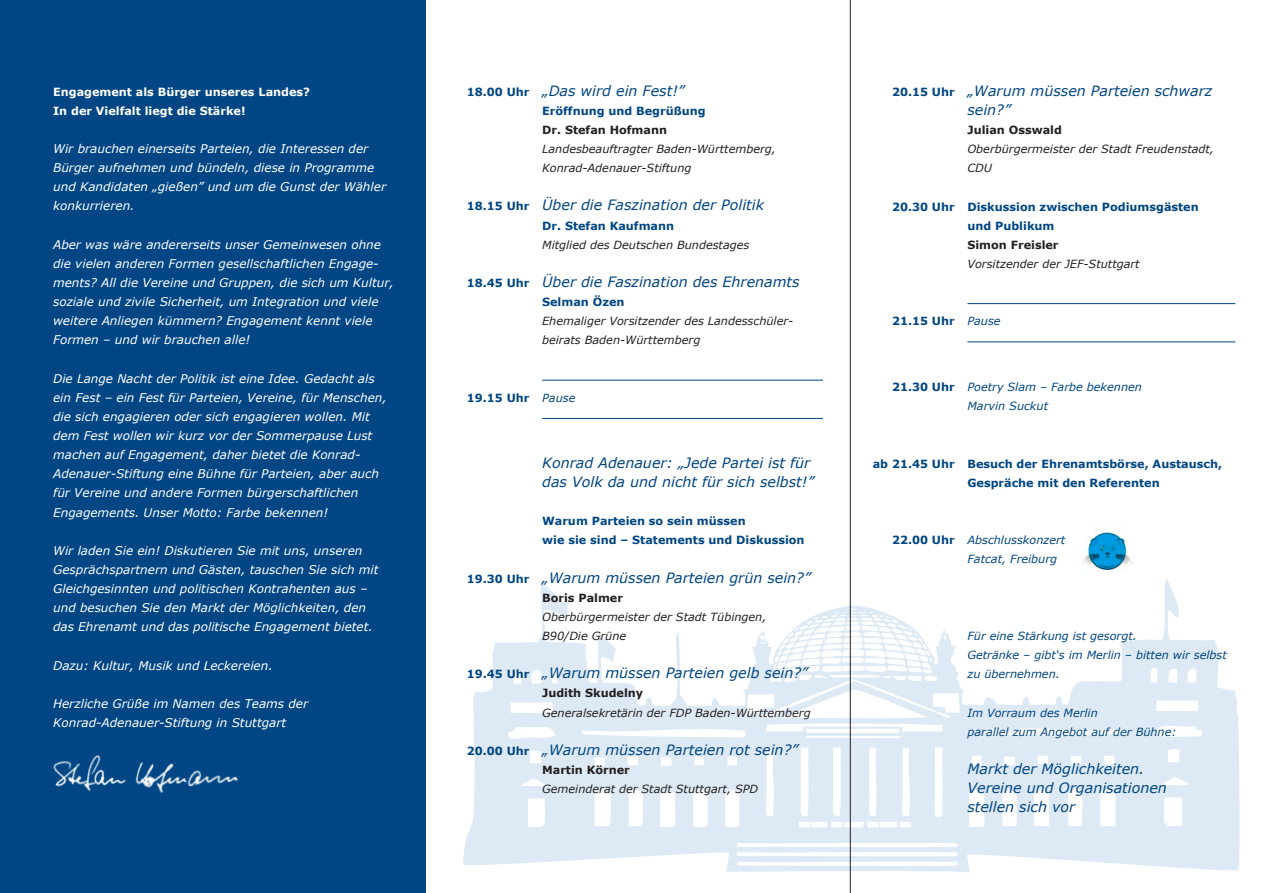
<style>
.page{position:relative;width:1263px;height:893px;background:#fff}
.page>*{position:absolute;margin:0;border:0;box-sizing:border-box;transform-origin:0 0}
.t1{font:italic 14.25px/19.2px "Verdana";color:#004684}
.t2{font:italic 12px/19.2px "Verdana";color:#fff}
.t3{font:italic 11.25px/19.2px "Verdana";color:#231f20}
.t4{font:700 11.25px/19.2px "Verdana";color:#004684}
.t5{font:italic 11.25px/19.2px "Verdana";color:#004684}
.t6{font:700 11.25px "Verdana";color:#231f20}
.t7{font:700 11.25px/19.2px "Verdana";color:#fff}
</style>
<div class="page">
<svg style="left:463px;top:578px;width:777px;height:297px;fill:#dde9f4"></svg>
<div style="left:0;top:0;width:425px;height:893px;background:#004684"></div>
<hr style="left:542px;top:380px;width:281px;height:1px;background:#004684">
<hr style="left:542px;top:418px;width:281px;height:1px;background:#004684">
<hr style="left:967px;top:303px;width:268px;height:1px;background:#004684">
<hr style="left:967px;top:341px;width:268px;height:1px;background:#004684">
<hr style="left:850px;top:0;width:1px;height:893px;background:#231f20">
<img style="left:1082px;top:526px;width:51px;height:46px">
<img style="left:53px;top:755px;width:186px;height:38px">
<p class="t7" style="left:53px;top:82px;width:258px">Engagement als Bürger unseres Landes?<br>In der Vielfalt liegt die Stärke!</p>
<p class="t2" style="left:53px;top:139px;width:334px">Wir brauchen einerseits Parteien, die Interessen der Bürger aufnehmen und bündeln, diese in Programme und Kandidaten „gießen” und um die Gunst der Wähler konkurrieren.</p>
<p class="t2" style="left:53px;top:234px;width:342px">Aber was wäre andererseits unser Gemeinwesen ohne die vielen anderen Formen gesellschaftlichen Engage&shy;ments? All die Vereine und Gruppen, die sich um Kultur, soziale und zivile Sicherheit, um Integration und viele weitere Anliegen kümmern? Engagement kennt viele Formen – und wir brauchen alle!</p>
<p class="t2" style="left:53px;top:368px;width:335px">Die Lange Nacht der Politik ist eine Idee. Gedacht als ein Fest – ein Fest für Parteien, Vereine, für Menschen, die sich engagieren oder sich engagieren wollen. Mit dem Fest wollen wir kurz vor der Sommerpause Lust machen auf Engagement, daher bietet die Konrad-Adenauer-Stiftung eine Bühne für Parteien, aber auch für Vereine und andere Formen bürgerschaftlichen Engagements. Unser Motto: Farbe bekennen!</p>
<p class="t2" style="left:53px;top:540px;width:327px">Wir laden Sie ein! Diskutieren Sie mit uns, unseren Gesprächspartnern und Gästen, tauschen Sie sich mit Gleichgesinnten und politischen Kontrahenten aus – und besuchen Sie den Markt der Möglichkeiten, den das Ehrenamt und das politische Engagement bietet.</p>
<p class="t2" style="left:53px;top:655px;width:221px">Dazu: Kultur, Musik und Leckereien.</p>
<p class="t2" style="left:53px;top:693px;width:257px">Herzliche Grüße im Namen des Teams der<br>Konrad-Adenauer-Stiftung in Stuttgart</p>
<p class="t4" style="left:467px;top:82px;width:64px">18.00 Uhr</p>
<p class="t4" style="left:467px;top:196px;width:64px">18.15 Uhr</p>
<p class="t4" style="left:467px;top:273px;width:64px">18.45 Uhr</p>
<p class="t1" style="left:542px;top:80px;width:144px">„Das wird ein Fest!”</p>
<p class="t4" style="left:542px;top:101px;width:165px">Eröffnung und Begrüßung</p>
<p class="t6" style="left:542px;top:123px;width:126px">Dr. Stefan Hofmann</p>
<p class="t3" style="left:542px;top:139px;width:235px">Landesbeauftragter Baden-Württemberg,<br>Konrad-Adenauer-Stiftung</p>
<p class="t1" style="left:542px;top:195px;width:223px">Über die Faszination der Politik</p>
<p class="t4" style="left:542px;top:216px;width:133px">Dr. Stefan Kaufmann</p>
<p class="t3" style="left:542px;top:235px;width:209px">Mitglied des Deutschen Bundestages</p>
<p class="t1" style="left:542px;top:272px;width:259px">Über die Faszination des Ehrenamts</p>
<p class="t4" style="left:542px;top:292px;width:84px">Selman Özen</p>
<p class="t3" style="left:542px;top:311px;width:251px">Ehemaliger Vorsitzender des Landesschüler&shy;beirats Baden-Württemberg</p>
<p class="t4" style="left:467px;top:388px;width:64px">19.15 Uhr</p>
<p class="t5" style="left:542px;top:388px;width:35px">Pause</p>
<p class="t4" style="left:467px;top:568px;width:64px">19.30 Uhr</p>
<p class="t4" style="left:467px;top:664px;width:64px">19.45 Uhr</p>
<p class="t4" style="left:467px;top:741px;width:64px">20.00 Uhr</p>
<p class="t1" style="left:542px;top:452px;width:273px">Konrad Adenauer: „Jede Partei ist für das Volk da und nicht für sich selbst!”</p>
<p class="t4" style="left:542px;top:511px;width:264px">Warum Parteien so sein müssen<br>wie sie sind – Statements und Diskussion</p>
<p class="t1" style="left:542px;top:567px;width:270px">„Warum müssen Parteien grün sein?”</p>
<p class="t6" style="left:542px;top:590px;width:82px">Boris Palmer</p>
<p class="t3" style="left:542px;top:607px;width:226px">Oberbürgermeister der Stadt Tübingen,<br>B90/Die Grüne</p>
<p class="t1" style="left:542px;top:663px;width:267px">„Warum müssen Parteien gelb sein?”</p>
<p class="t6" style="left:542px;top:686px;width:103px">Judith Skudelny</p>
<p class="t3" style="left:542px;top:702px;width:270px">Generalsekretärin der FDP Baden-Württemberg</p>
<p class="t1" style="left:542px;top:739px;width:257px">„Warum müssen Parteien rot sein?”</p>
<p class="t6" style="left:542px;top:763px;width:89px">Martin Körner</p>
<p class="t3" style="left:542px;top:779px;width:217px">Gemeinderat der Stadt Stuttgart, SPD</p>
<p class="t4" style="left:892px;top:82px;width:64px">20.15 Uhr</p>
<p class="t4" style="left:892px;top:196px;width:64px">20.30 Uhr</p>
<p class="t1" style="left:967px;top:80px;width:246px">„Warum müssen Parteien schwarz sein?”</p>
<p class="t6" style="left:967px;top:123px;width:96px">Julian Osswald</p>
<p class="t3" style="left:967px;top:139px;width:248px">Oberbürgermeister der Stadt Freudenstadt,<br>CDU</p>
<p class="t4" style="left:967px;top:196px;width:233px">Diskussion zwischen Podiumsgästen und Publikum</p>
<p class="t6" style="left:967px;top:238px;width:93px">Simon Freisler</p>
<p class="t3" style="left:967px;top:254px;width:174px">Vorsitzender der JEF-Stuttgart</p>
<p class="t4" style="left:892px;top:311px;width:64px">21.15 Uhr</p>
<p class="t5" style="left:967px;top:311px;width:35px">Pause</p>
<p class="t4" style="left:892px;top:377px;width:64px">21.30 Uhr</p>
<p class="t5" style="left:967px;top:377px;width:176px">Poetry Slam – Farbe bekennen<br>Marvin Suckut</p>
<p class="t4" style="left:873px;top:454px;width:83px">ab 21.45 Uhr</p>
<p class="t4" style="left:967px;top:454px;width:256px">Besuch der Ehrenamtsbörse, Austausch,<br>Gespräche mit den Referenten</p>
<p class="t4" style="left:892px;top:530px;width:64px">22.00 Uhr</p>
<p class="t5" style="left:967px;top:530px;width:99px">Abschlusskonzert<br>Fatcat, Freiburg</p>
<p class="t5" style="left:967px;top:626px;width:261px">Für eine Stärkung ist gesorgt.<br>Getränke – gibt‘s im Merlin – bitten wir selbst zu übernehmen.</p>
<p class="t5" style="left:967px;top:702px;width:211px">Im Vorraum des Merlin<br>parallel zum Angebot auf der Bühne:</p>
<p class="t1" style="left:967px;top:759px;width:201px">Markt der Möglichkeiten.<br>Vereine und Organisationen stellen sich vor</p>
</div>
